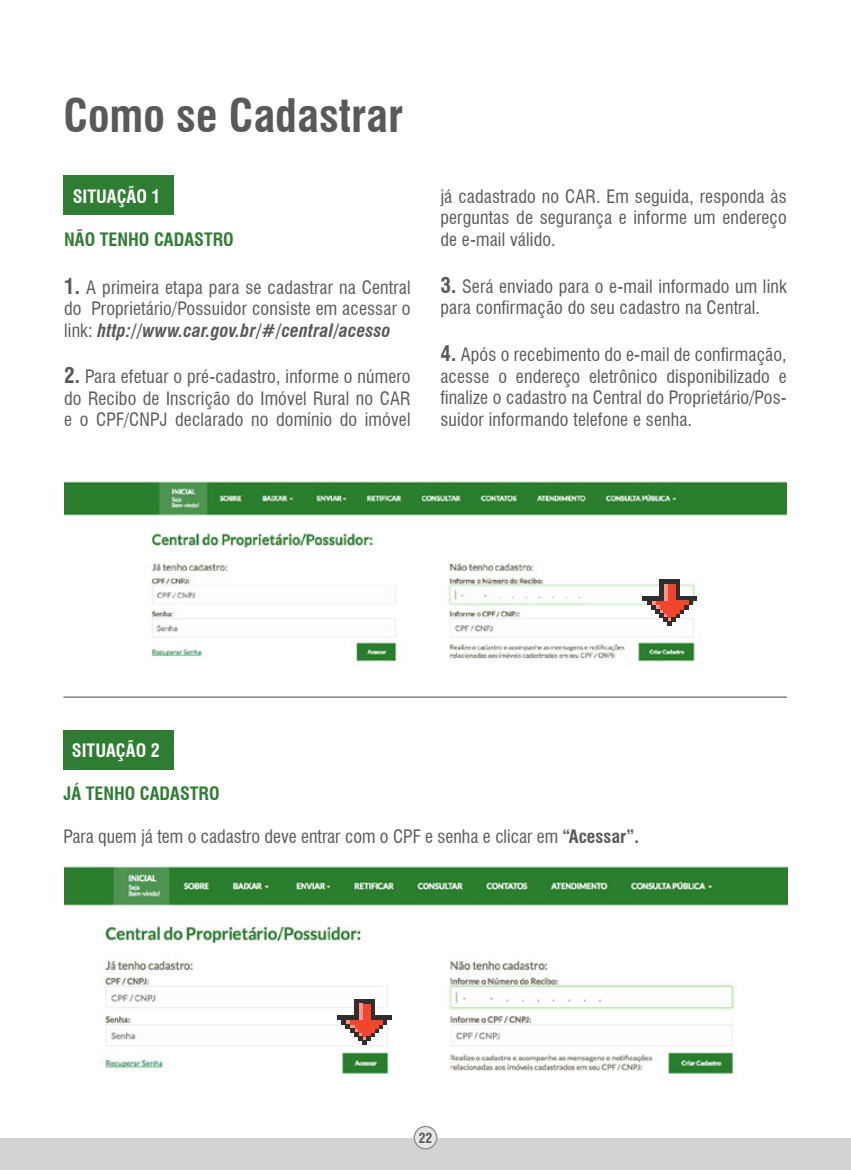
<style>
.page{position:relative;width:851px;height:1170px;background:#fff}
.page>*{position:absolute;margin:0;border:0;box-sizing:border-box;transform-origin:0 0}
.t1{font:700 condensed 45px "Swiss 721 BT";color:#58595b}
.t2{font:condensed 18px/21.6px "Swiss 721 BT";letter-spacing:.01em;color:#58595b;text-align:justify}
.t3{font:700 condensed 18px "Swiss 721 BT";color:#2f7d32}
.t4{font:700 condensed 18px "Swiss 721 BT";color:#fff}
.t5{font:700 condensed 13.5px "Swiss 721 BT";color:#58595b}
.s1{font-weight:700;font-size:21px}
.s2{font-weight:700;font-style:italic}
.s3{font-weight:700}
</style>
<div class="page">
<div style="left:0;top:1138px;width:850px;height:31px;background:#d1d3d4"></div>
<div style="left:414px;top:1126px;width:22px;height:22px;background:#e6e7e8;border-radius:50%"></div>
<div style="left:413px;top:1125px;width:24px;height:24px;border:2px solid #939598;border-radius:50%"></div>
<div style="left:63px;top:175px;width:111px;height:40px;background:#2f7d32"></div>
<div style="left:63px;top:730px;width:111px;height:40px;background:#2f7d32"></div>
<img style="left:64px;top:481px;width:722px;height:187px">
<svg style="left:642px;top:579px;width:54px;height:47px"></svg>
<img style="left:65px;top:866px;width:722px;height:210px">
<svg style="left:337px;top:998px;width:54px;height:46px"></svg>
<hr style="left:63px;top:696px;width:723px;height:1px;background:#808285">
<h1 class="t1" style="left:63px;top:89px;width:341px">Como se Cadastrar</h1>
<p class="t4" style="left:73px;top:185px;width:89px">SITUAÇÃO 1</p>
<p class="t3" style="left:64px;top:228px;width:171px">NÃO TENHO CADASTRO</p>
<p class="t2" style="left:64px;top:276px;width:348px"><span class="s1">1.</span> A primeira etapa para se cadastrar na Central do Proprietário/Possuidor consiste em acessar o link: <span class="s2">http://www.car.gov.br/#/central/acesso</span></p>
<p class="t2" style="left:64px;top:365px;width:348px"><span class="s1">2.</span> Para efetuar o pré-cadastro, informe o número do Recibo de Inscrição do Imóvel Rural no CAR e o CPF/CNPJ declarado no domínio do imóvel</p>
<p class="t2" style="left:440px;top:185px;width:348px">já cadastrado no CAR. Em seguida, responda às perguntas de segurança e informe um endereço de e-mail válido.</p>
<p class="t2" style="left:440px;top:275px;width:348px"><span class="s1">3.</span> Será enviado para o e-mail informado um link para confirmação do seu cadastro na Central.</p>
<p class="t2" style="left:440px;top:344px;width:348px"><span class="s1">4.</span> Após o recebimento do e-mail de confirmação, acesse o endereço eletrônico disponibilizado e finalize o cadastro na Central do Proprietário/Pos&shy;suidor informando telefone e senha.</p>
<p class="t4" style="left:72px;top:739px;width:89px">SITUAÇÃO 2</p>
<p class="t3" style="left:63px;top:782px;width:158px">JÁ TENHO CADASTRO</p>
<p class="t2" style="left:63px;top:825px;width:577px">Para quem já tem o cadastro deve entrar com o CPF e senha e clicar em <span class="s3">“Acessar”.</span></p>
<p class="t5" style="left:418px;top:1129px;width:15px">22</p>
</div>
